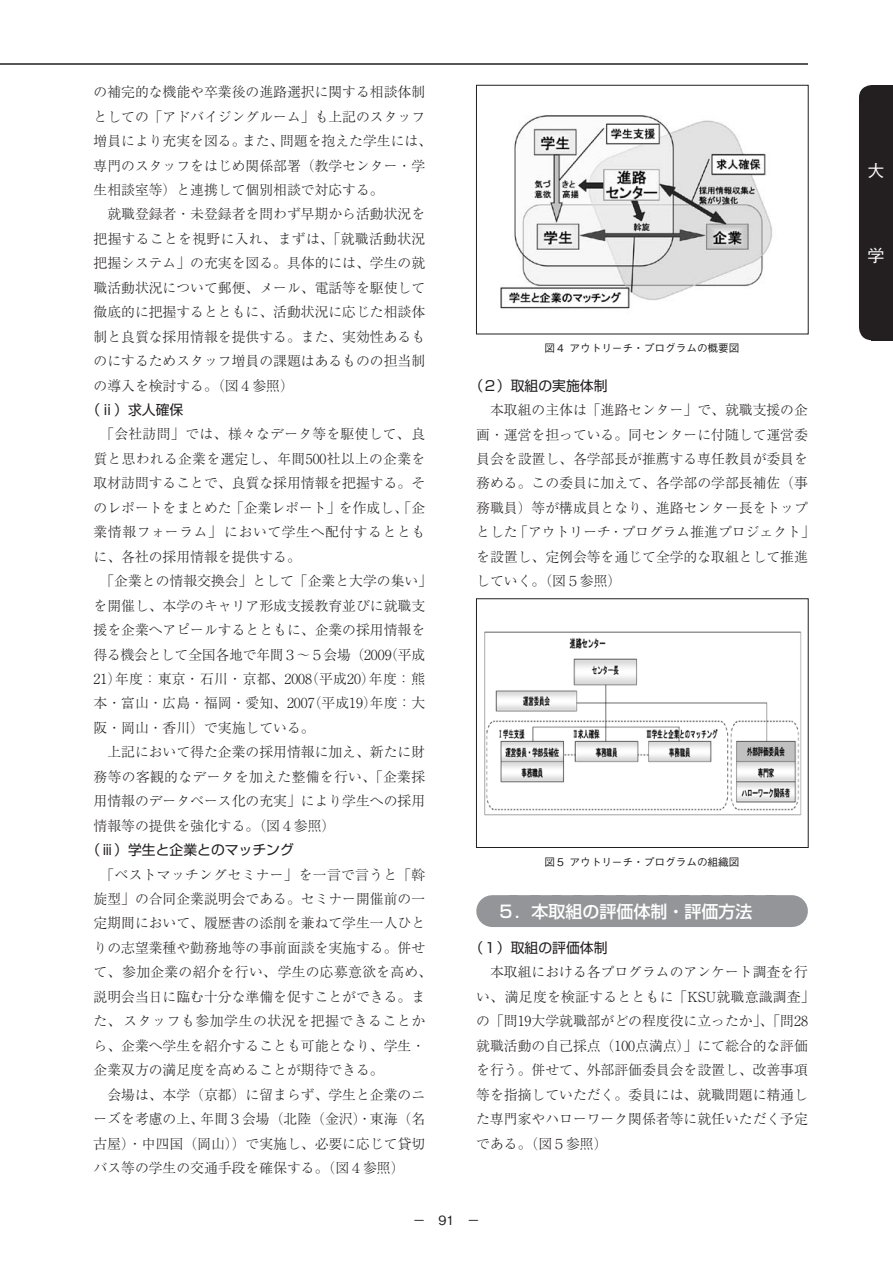
<style>
.page{position:relative;width:893px;height:1263px;background:#fff}
.page>*{position:absolute;margin:0;border:0;box-sizing:border-box;transform-origin:0 0}
.t1{font:500 16.95px "Shin Go Pro";color:#fff}
.t2{font:500 16.95px "Gothic BBB Pro";color:#fff}
.t3{font:300 13.8px/24.5px "Ryumin Pro";color:#231f20}
.t4{font:13.8px "Shin Go Pro";color:#231f20}
.t5{font:300 13.8px "Ryumin Pro";letter-spacing:.02em;color:#231f20}
.t6{font:300 13.8px "Ryumin Pro";letter-spacing:.025em;color:#231f20}
.t7{font:300 13.8px "Ryumin Pro";letter-spacing:.04em;color:#231f20}
.t8{font:500 12.75px "Gothic BBB Pro";color:#231f20}
.t9{font:500 10.65px "Gothic BBB Pro";color:#231f20}
</style>
<div class="page">
<div style="left:859px;top:85px;width:25px;height:255px;background:#231f20;border-radius:13px"></div>
<div style="left:872px;top:85px;width:21px;height:255px;background:#231f20"></div>
<hr style="left:0;top:64px;width:808px;height:1px;background:#231f20">
<div style="left:492px;top:895px;width:300px;height:32px;background:#939598"></div>
<img style="left:500px;top:115px;width:272px;height:194px">
<div style="left:476px;top:85px;width:332px;height:249px;border:1px solid #231f20"></div>
<img style="left:484px;top:631px;width:318px;height:185px">
<div style="left:476px;top:598px;width:332px;height:250px;border:1px solid #231f20"></div>
<p class="t3" style="left:94px;top:79px;width:340px">の補完的な機能や卒業後の進路選択に関する相談体制としての「アドバイジングルーム」も上記のスタッフ増員により充実を図る。また、問題を抱えた学生には、専門のスタッフをはじめ関係部署（教学センター・学生相談室等）と連携して個別相談で対応する。</p>
<p class="t3" style="left:94px;top:201px;width:333px;text-align:justify;text-indent:14px">就職登録者・未登録者を問わず早期から活動状況を把握することを視野に入れ、まずは、「就職活動状況把握システム」の充実を図る。具体的には、学生の就職活動状況について郵便、メール、電話等を駆使して徹底的に把握するとともに、活動状況に応じた相談体制と良質な採用情報を提供する。また、実効性あるものにするためスタッフ増員の課題はあるものの担当制の導入を検討する。（図４参照）</p>
<p class="t4" style="left:87px;top:398px;width:98px">（ⅱ）求人確保</p>
<p class="t3" style="left:100px;top:421px;width:326px">「会社訪問」では、様々なデータ等を駆使して、良</p>
<p class="t5" style="left:94px;top:448px;width:333px">質と思われる企業を選定し、年間500社以上の企業を</p>
<p class="t3" style="left:94px;top:470px;width:333px">取材訪問することで、良質な採用情報を把握する。そ</p>
<p class="t3" style="left:94px;top:494px;width:333px">のレポートをまとめた「企業レポート」を作成し、「企</p>
<p class="t7" style="left:94px;top:521px;width:333px">業情報フォーラム」において学生へ配付するととも</p>
<p class="t3" style="left:94px;top:543px;width:209px">に、各社の採用情報を提供する。</p>
<p class="t3" style="left:100px;top:568px;width:333px">「企業との情報交換会」として「企業と大学の集い」</p>
<p class="t3" style="left:94px;top:592px;width:333px">を開催し、本学のキャリア形成支援教育並びに就職支</p>
<p class="t3" style="left:94px;top:617px;width:333px">援を企業へアピールするとともに、企業の採用情報を</p>
<p class="t3" style="left:93px;top:641px;width:333px">得る機会として全国各地で年間３〜５会場（2009（平成</p>
<p class="t3" style="left:94px;top:665px;width:333px">21）年度：東京・石川・京都、2008（平成20）年度：熊</p>
<p class="t3" style="left:94px;top:690px;width:333px">本・富山・広島・福岡・愛知、2007（平成19）年度：大</p>
<p class="t3" style="left:94px;top:714px;width:223px">阪・岡山・香川）で実施している。</p>
<p class="t3" style="left:107px;top:739px;width:319px">上記において得た企業の採用情報に加え、新たに財</p>
<p class="t6" style="left:94px;top:766px;width:333px">務等の客観的なデータを加えた整備を行い、「企業採</p>
<p class="t3" style="left:94px;top:788px;width:333px">用情報のデータベース化の充実」により学生への採用</p>
<p class="t3" style="left:94px;top:812px;width:243px">情報等の提供を強化する。（図４参照）</p>
<p class="t4" style="left:87px;top:838px;width:209px">（ⅲ）学生と企業とのマッチング</p>
<p class="t3" style="left:94px;top:861px;width:340px;text-indent:7px">「ベストマッチングセミナー」を一言で言うと「斡旋型」の合同企業説明会である。セミナー開催前の一定期間において、履歴書の添削を兼ねて学生一人ひとりの志望業種や勤務地等の事前面談を実施する。併せて、参加企業の紹介を行い、学生の応募意欲を高め、説明会当日に臨む十分な準備を促すことができる。また、スタッフも参加学生の状況を把握できることから、企業へ学生を紹介することも可能となり、学生・企業双方の満足度を高めることが期待できる。</p>
<p class="t3" style="left:94px;top:1081px;width:333px;text-align:justify;text-indent:14px">会場は、本学（京都）に留まらず、学生と企業のニーズを考慮の上、年間３会場（北陸（金沢）・東海（名古屋）・中四国（岡山））で実施し、必要に応じて貸切バス等の学生の交通手段を確保する。（図４参照）</p>
<p class="t9" style="left:545px;top:339px;width:196px">図４ アウトリーチ・プログラムの概要図</p>
<p class="t4" style="left:469px;top:374px;width:140px">（２）取組の実施体制</p>
<p class="t3" style="left:476px;top:397px;width:340px;text-indent:14px">本取組の主体は「進路センター」で、就職支援の企画・運営を担っている。同センターに付随して運営委員会を設置し、各学部長が推薦する専任教員が委員を務める。この委員に加えて、各学部の学部長補佐（事務職員）等が構成員となり、進路センター長をトップとした「アウトリーチ・プログラム推進プロジェクト」を設置し、定例会等を通じて全学的な取組として推進していく。（図５参照）</p>
<p class="t9" style="left:545px;top:853px;width:196px">図５ アウトリーチ・プログラムの組織図</p>
<p class="t1" style="left:497px;top:897px;width:257px">５．本取組の評価体制・評価方法</p>
<p class="t4" style="left:469px;top:936px;width:140px">（１）取組の評価体制</p>
<p class="t3" style="left:476px;top:959px;width:340px;text-indent:14px">本取組における各プログラムのアンケート調査を行い、満足度を検証するとともに「KSU就職意識調査」の「問19大学就職部がどの程度役に立ったか」、「問28就職活動の自己採点（100点満点）」にて総合的な評価を行う。併せて、外部評価委員会を設置し、改善事項等を指摘していただく。委員には、就職問題に精通した専門家やハローワーク関係者等に就任いただく予定である。（図５参照）</p>
<p class="t8" style="left:413px;top:1210px;width:69px">－　91　－</p>
<p class="t2" style="left:867px;top:157px;width:17px">大</p>
<p class="t2" style="left:867px;top:242px;width:18px">学</p>
</div>
